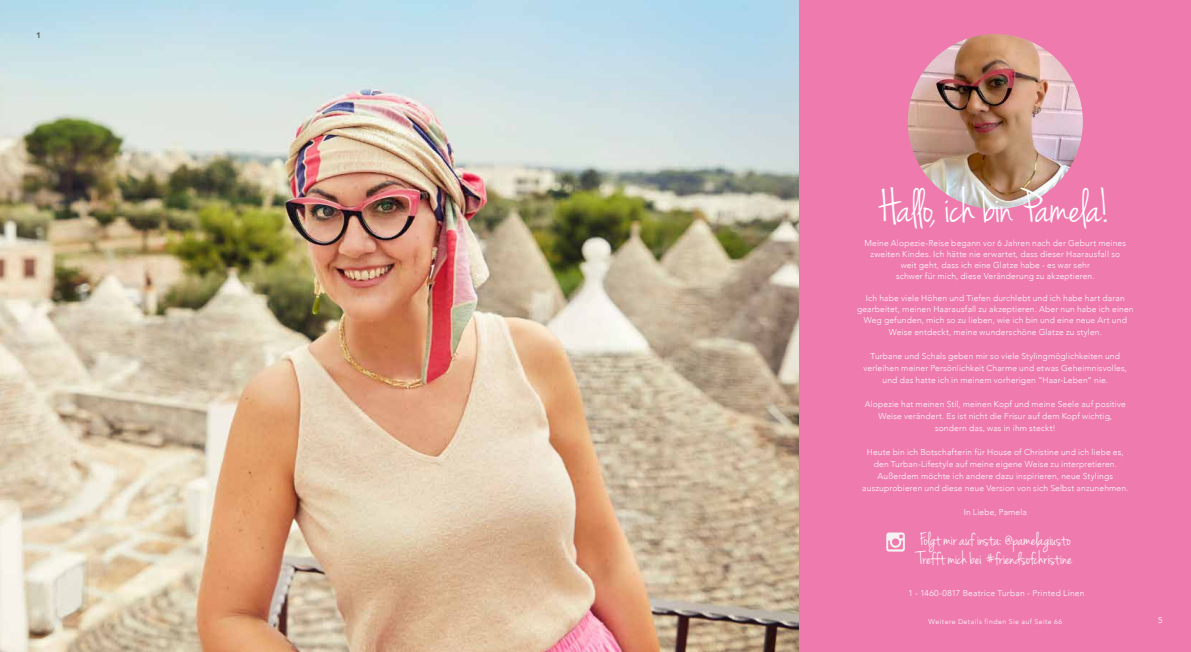
<style>
.page{position:relative;width:1191px;height:652px;background:#fff}
.page>*{position:absolute;margin:0;border:0;box-sizing:border-box;transform-origin:0 0}
.t1{font:49px "Jenna Sue";letter-spacing:-.005em;color:#fff}
.t2{font:19px/19px "Jenna Sue";letter-spacing:-.01em;color:#fff}
.t3{font:300 8.5px/12px "Avenir";letter-spacing:.015em;color:#fff;text-align:center}
.t4{font:900 8px "Avenir";color:#646363}
.t5{font:300 7px "Avenir";letter-spacing:.065em;color:#fff}
</style>
<div class="page">
<img style="left:0;top:0;width:799px;height:652px">
<div style="left:799px;top:0;width:392px;height:652px;background:#ef7bae"></div>
<img style="left:907px;top:34px;width:175px;height:175px;border-radius:88px">
<svg style="left:886px;top:532px;width:18px;height:20px"></svg>
<p class="t4" style="left:36px;top:30px;width:6px">1</p>
<h1 class="t1" style="left:879px;top:187px;width:233px">Hallo, ich bin Pamela!</h1>
<p class="t3" style="left:864px;top:238px;width:263px;line-height:11px">Meine Alopezie-Reise begann vor 6 Jahren nach der Geburt meines zweiten Kindes. Ich hätte nie erwartet, dass dieser Haarausfall so weit geht, dass ich eine Glatze habe - es war sehr<br>schwer für mich, diese Veränderung zu akzeptieren.</p>
<p class="t3" style="left:857px;top:293px;width:278px;line-height:11px">Ich habe viele Höhen und Tiefen durchlebt und ich habe hart daran gearbeitet, meinen Haarausfall zu akzeptieren. Aber nun habe ich einen<br>Weg gefunden, mich so zu lieben, wie ich bin und eine neue Art und</p>
<p class="t3" style="left:888px;top:327px;width:215px">Weise entdeckt, meine wunderschöne Glatze zu stylen.</p>
<p class="t3" style="left:863px;top:351px;width:265px">Turbane und Schals geben mir so viele Stylingmöglichkeiten und verleihen meiner Persönlichkeit Charme und etwas Geheimnisvolles, und das hatte ich in meinem vorherigen “Haar-Leben” nie.</p>
<p class="t3" style="left:865px;top:399px;width:262px">Alopezie hat meinen Stil, meinen Kopf und meine Seele auf positive<br>Weise verändert. Es ist nicht die Frisur auf dem Kopf wichtig, sondern das, was in ihm steckt!</p>
<p class="t3" style="left:862px;top:447px;width:268px">Heute bin ich Botschafterin für House of Christine und ich liebe es, den Turban-Lifestyle auf meine eigene Weise zu interpretieren.<br>Außerdem möchte ich andere dazu inspirieren, neue Stylings auszuprobieren und diese neue Version von sich Selbst anzunehmen.</p>
<p class="t3" style="left:963px;top:507px;width:65px">In Liebe, Pamela</p>
<h2 class="t2" style="left:918px;top:533px;width:155px">Folgt mir auf insta: @pamelagiusto<br>Trefft mich bei #friendsofchristine</h2>
<p class="t3" style="left:908px;top:587px;width:178px">1 - 1460-0817 Beatrice Turban - Printed Linen</p>
<p class="t5" style="left:928px;top:617px;width:135px">Weitere Details finden Sie auf Seite 66</p>
<p class="t3" style="left:1158px;top:614px;width:6px">5</p>
</div>
